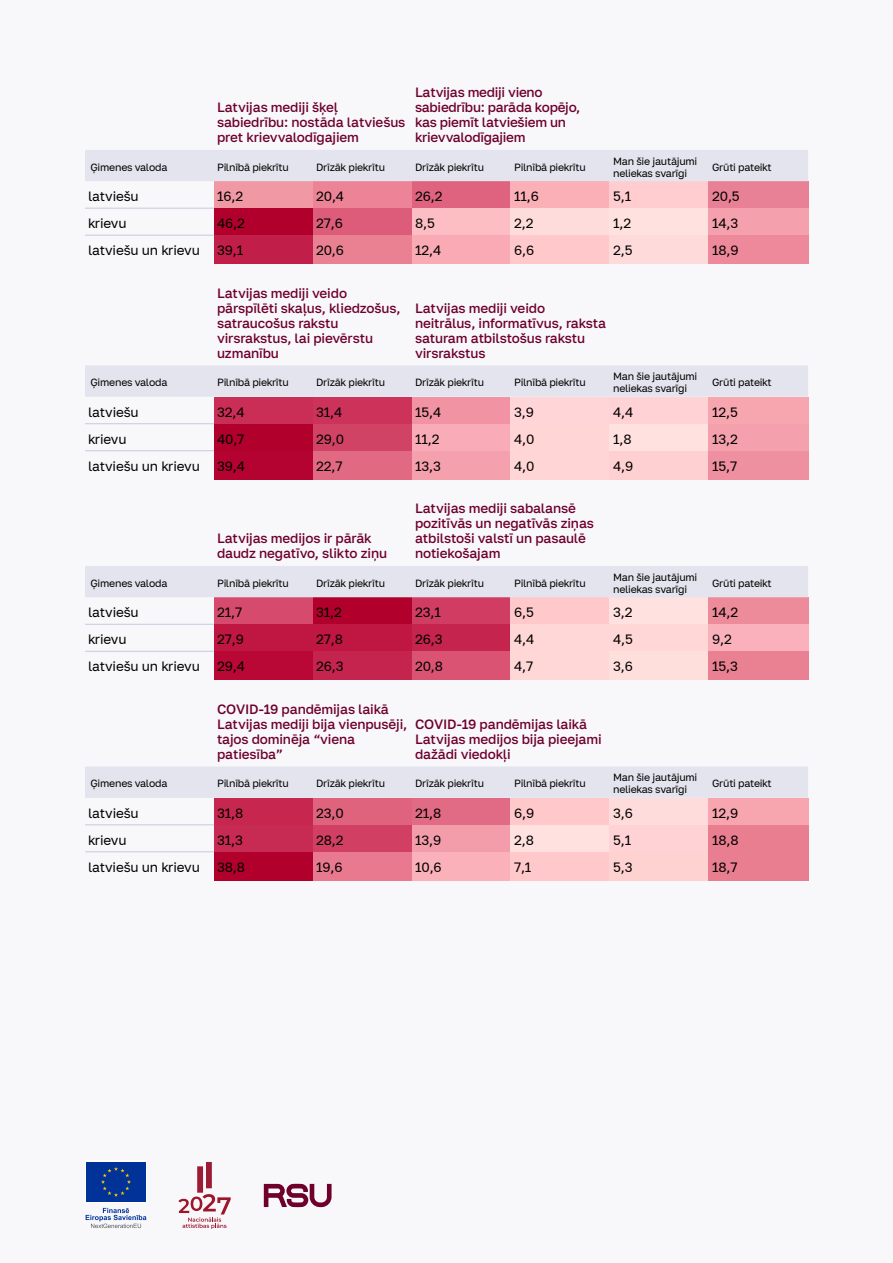
<style>
.page{position:relative;width:893px;height:1263px;background:#f8f8fb}
.page>*{position:absolute;margin:0;border:0;box-sizing:border-box;transform-origin:0 0}
.t1{font:500 13.5px/15px "University Text";letter-spacing:-.01em;color:#6e002b}
.t2{font:13.5px "University Text";letter-spacing:-.01em;color:#000}
.t3{font:10.5px/12px "University Text";letter-spacing:-.02em;color:#000}
</style>
<div class="page">
<div style="left:85px;top:1161px;width:62px;height:42px;background:#fff"></div>
<div style="left:86px;top:1162px;width:60px;height:40px;background:#013298"></div>
<svg style="left:101px;top:1167px;width:30px;height:30px"></svg>
<svg style="left:86px;top:1208px;width:60px;height:20px"></svg>
<svg style="left:178px;top:1194px;width:53px;height:35px"></svg>
<div style="left:197px;top:1166px;width:6px;height:27px;background:#9e1c33"></div>
<div style="left:206px;top:1162px;width:6px;height:26px;background:#9e1c33"></div>
<svg style="left:264px;top:1184px;width:68px;height:23px"></svg>
<div style="left:214px;top:798px;width:101px;height:28px;background:#c7274f"></div>
<div style="left:313px;top:798px;width:101px;height:28px;background:#df637c"></div>
<div style="left:412px;top:798px;width:100px;height:28px;background:#e16b84"></div>
<div style="left:511px;top:798px;width:100px;height:28px;background:#ffc8cb"></div>
<div style="left:609px;top:798px;width:101px;height:28px;background:#ffdcdc"></div>
<div style="left:708px;top:798px;width:100px;height:28px;background:#f7a5af"></div>
<div style="left:214px;top:825px;width:101px;height:28px;background:#c72a52"></div>
<div style="left:313px;top:825px;width:101px;height:28px;background:#d14062"></div>
<div style="left:412px;top:825px;width:100px;height:28px;background:#f39daa"></div>
<div style="left:511px;top:825px;width:100px;height:28px;background:#ffe1df"></div>
<div style="left:609px;top:825px;width:101px;height:28px;background:#ffd2d5"></div>
<div style="left:708px;top:825px;width:100px;height:28px;background:#ea7e91"></div>
<div style="left:214px;top:852px;width:101px;height:28px;background:#b1002b"></div>
<div style="left:313px;top:852px;width:101px;height:28px;background:#e8798e"></div>
<div style="left:412px;top:852px;width:100px;height:28px;background:#fab1b9"></div>
<div style="left:511px;top:852px;width:100px;height:28px;background:#ffc8cb"></div>
<div style="left:609px;top:852px;width:101px;height:28px;background:#ffd2d2"></div>
<div style="left:708px;top:852px;width:100px;height:28px;background:#ea7e91"></div>
<svg style="left:85px;top:150px;width:723px;height:648px"></svg>
<hr style="left:85px;top:208px;width:129px;height:1px;background:#c8c8dd">
<hr style="left:85px;top:235px;width:129px;height:1px;background:#c8c8dd">
<hr style="left:85px;top:423px;width:129px;height:1px;background:#c8c8dd">
<hr style="left:85px;top:450px;width:129px;height:1px;background:#c8c8dd">
<hr style="left:85px;top:624px;width:129px;height:1px;background:#c8c8dd">
<hr style="left:85px;top:651px;width:129px;height:1px;background:#c8c8dd">
<hr style="left:85px;top:824px;width:129px;height:1px;background:#c8c8dd">
<hr style="left:85px;top:851px;width:129px;height:1px;background:#c8c8dd">
<p class="t1" style="left:217px;top:100px;width:190px">Latvijas mediji šķeļ sabiedrību: nostāda latviešus pret krievvalodīgajiem</p>
<p class="t1" style="left:415px;top:85px;width:167px">Latvijas mediji vieno sabiedrību: parāda kopējo, kas piemīt latviešiem un krievvalodīgajiem</p>
<p class="t3" style="left:90px;top:161px;width:78px">Ģimenes valoda</p>
<p class="t3" style="left:217px;top:161px;width:73px">Pilnībā piekrītu</p>
<p class="t3" style="left:316px;top:161px;width:70px">Drīzāk piekrītu</p>
<p class="t3" style="left:415px;top:161px;width:70px">Drīzāk piekrītu</p>
<p class="t3" style="left:514px;top:161px;width:73px">Pilnībā piekrītu</p>
<p class="t3" style="left:613px;top:155px;width:86px">Man šie jautājumi neliekas svarīgi</p>
<p class="t3" style="left:712px;top:161px;width:61px">Grūti pateikt</p>
<p class="t2" style="left:88px;top:188px;width:52px">latviešu</p>
<p class="t2" style="left:217px;top:188px;width:28px">16,2</p>
<p class="t2" style="left:316px;top:188px;width:30px">20,4</p>
<p class="t2" style="left:415px;top:188px;width:29px">26,2</p>
<p class="t2" style="left:514px;top:188px;width:26px">11,6</p>
<p class="t2" style="left:613px;top:188px;width:20px">5,1</p>
<p class="t2" style="left:712px;top:188px;width:29px">20,5</p>
<p class="t2" style="left:88px;top:215px;width:40px">krievu</p>
<p class="t2" style="left:217px;top:215px;width:29px">46,2</p>
<p class="t2" style="left:316px;top:215px;width:28px">27,6</p>
<p class="t2" style="left:415px;top:215px;width:21px">8,5</p>
<p class="t2" style="left:514px;top:215px;width:21px">2,2</p>
<p class="t2" style="left:613px;top:215px;width:20px">1,2</p>
<p class="t2" style="left:712px;top:215px;width:28px">14,3</p>
<p class="t2" style="left:88px;top:242px;width:113px">latviešu un krievu</p>
<p class="t2" style="left:217px;top:242px;width:28px">39,1</p>
<p class="t2" style="left:316px;top:242px;width:30px">20,6</p>
<p class="t2" style="left:415px;top:242px;width:28px">12,4</p>
<p class="t2" style="left:514px;top:242px;width:22px">6,6</p>
<p class="t2" style="left:613px;top:242px;width:21px">2,5</p>
<p class="t2" style="left:712px;top:242px;width:28px">18,9</p>
<p class="t1" style="left:217px;top:285px;width:185px">Latvijas mediji veido pārspīlēti skaļus, kliedzošus, satraucošus rakstu virsrakstus, lai pievērstu uzmanību</p>
<p class="t1" style="left:415px;top:300px;width:193px">Latvijas mediji veido neitrālus, informatīvus, raksta saturam atbilstošus rakstu virsrakstus</p>
<p class="t3" style="left:90px;top:376px;width:78px">Ģimenes valoda</p>
<p class="t3" style="left:217px;top:376px;width:73px">Pilnībā piekrītu</p>
<p class="t3" style="left:316px;top:376px;width:70px">Drīzāk piekrītu</p>
<p class="t3" style="left:415px;top:376px;width:70px">Drīzāk piekrītu</p>
<p class="t3" style="left:514px;top:376px;width:73px">Pilnībā piekrītu</p>
<p class="t3" style="left:613px;top:370px;width:86px">Man šie jautājumi neliekas svarīgi</p>
<p class="t3" style="left:712px;top:376px;width:61px">Grūti pateikt</p>
<p class="t2" style="left:88px;top:404px;width:52px">latviešu</p>
<p class="t2" style="left:217px;top:404px;width:29px">32,4</p>
<p class="t2" style="left:316px;top:404px;width:28px">31,4</p>
<p class="t2" style="left:415px;top:404px;width:28px">15,4</p>
<p class="t2" style="left:514px;top:404px;width:21px">3,9</p>
<p class="t2" style="left:613px;top:404px;width:22px">4,4</p>
<p class="t2" style="left:712px;top:404px;width:27px">12,5</p>
<p class="t2" style="left:88px;top:431px;width:40px">krievu</p>
<p class="t2" style="left:217px;top:431px;width:29px">40,7</p>
<p class="t2" style="left:316px;top:431px;width:30px">29,0</p>
<p class="t2" style="left:415px;top:431px;width:26px">11,2</p>
<p class="t2" style="left:514px;top:431px;width:22px">4,0</p>
<p class="t2" style="left:613px;top:431px;width:20px">1,8</p>
<p class="t2" style="left:712px;top:431px;width:27px">13,2</p>
<p class="t2" style="left:88px;top:458px;width:113px">latviešu un krievu</p>
<p class="t2" style="left:217px;top:458px;width:29px">39,4</p>
<p class="t2" style="left:316px;top:458px;width:28px">22,7</p>
<p class="t2" style="left:415px;top:458px;width:27px">13,3</p>
<p class="t2" style="left:514px;top:458px;width:22px">4,0</p>
<p class="t2" style="left:613px;top:458px;width:22px">4,9</p>
<p class="t2" style="left:712px;top:458px;width:27px">15,7</p>
<p class="t1" style="left:217px;top:531px;width:172px">Latvijas medijos ir pārāk daudz negatīvo, slikto ziņu</p>
<p class="t1" style="left:415px;top:501px;width:181px">Latvijas mediji sabalansē pozitīvās un negatīvās ziņas atbilstoši valstī un pasaulē notiekošajam</p>
<p class="t3" style="left:90px;top:577px;width:78px">Ģimenes valoda</p>
<p class="t3" style="left:217px;top:577px;width:73px">Pilnībā piekrītu</p>
<p class="t3" style="left:316px;top:577px;width:70px">Drīzāk piekrītu</p>
<p class="t3" style="left:415px;top:577px;width:70px">Drīzāk piekrītu</p>
<p class="t3" style="left:514px;top:577px;width:73px">Pilnībā piekrītu</p>
<p class="t3" style="left:613px;top:571px;width:86px">Man šie jautājumi neliekas svarīgi</p>
<p class="t3" style="left:712px;top:577px;width:61px">Grūti pateikt</p>
<p class="t2" style="left:88px;top:604px;width:52px">latviešu</p>
<p class="t2" style="left:217px;top:604px;width:27px">21,7</p>
<p class="t2" style="left:316px;top:604px;width:27px">31,2</p>
<p class="t2" style="left:415px;top:604px;width:27px">23,1</p>
<p class="t2" style="left:514px;top:604px;width:21px">6,5</p>
<p class="t2" style="left:613px;top:604px;width:21px">3,2</p>
<p class="t2" style="left:712px;top:604px;width:28px">14,2</p>
<p class="t2" style="left:88px;top:631px;width:40px">krievu</p>
<p class="t2" style="left:217px;top:631px;width:28px">27,9</p>
<p class="t2" style="left:316px;top:631px;width:28px">27,8</p>
<p class="t2" style="left:415px;top:631px;width:29px">26,3</p>
<p class="t2" style="left:514px;top:631px;width:22px">4,4</p>
<p class="t2" style="left:613px;top:631px;width:21px">4,5</p>
<p class="t2" style="left:712px;top:631px;width:21px">9,2</p>
<p class="t2" style="left:88px;top:658px;width:113px">latviešu un krievu</p>
<p class="t2" style="left:217px;top:658px;width:29px">29,4</p>
<p class="t2" style="left:316px;top:658px;width:29px">26,3</p>
<p class="t2" style="left:415px;top:658px;width:30px">20,8</p>
<p class="t2" style="left:514px;top:658px;width:21px">4,7</p>
<p class="t2" style="left:613px;top:658px;width:21px">3,6</p>
<p class="t2" style="left:712px;top:658px;width:27px">15,3</p>
<p class="t1" style="left:217px;top:701px;width:192px">COVID-19 pandēmijas laikā<br>Latvijas mediji bija vienpusēji, tajos dominēja “viena patiesība”</p>
<p class="t1" style="left:415px;top:716px;width:188px">COVID-19 pandēmijas laikā<br>Latvijas medijos bija pieejami dažādi viedokļi</p>
<p class="t3" style="left:90px;top:777px;width:78px">Ģimenes valoda</p>
<p class="t3" style="left:217px;top:777px;width:73px">Pilnībā piekrītu</p>
<p class="t3" style="left:316px;top:777px;width:70px">Drīzāk piekrītu</p>
<p class="t3" style="left:415px;top:777px;width:70px">Drīzāk piekrītu</p>
<p class="t3" style="left:514px;top:777px;width:73px">Pilnībā piekrītu</p>
<p class="t3" style="left:613px;top:771px;width:86px">Man šie jautājumi neliekas svarīgi</p>
<p class="t3" style="left:712px;top:777px;width:61px">Grūti pateikt</p>
<p class="t2" style="left:88px;top:805px;width:52px">latviešu</p>
<p class="t2" style="left:217px;top:805px;width:28px">31,8</p>
<p class="t2" style="left:316px;top:805px;width:29px">23,0</p>
<p class="t2" style="left:415px;top:805px;width:28px">21,8</p>
<p class="t2" style="left:514px;top:805px;width:22px">6,9</p>
<p class="t2" style="left:613px;top:805px;width:21px">3,6</p>
<p class="t2" style="left:712px;top:805px;width:28px">12,9</p>
<p class="t2" style="left:88px;top:832px;width:40px">krievu</p>
<p class="t2" style="left:217px;top:832px;width:27px">31,3</p>
<p class="t2" style="left:316px;top:832px;width:29px">28,2</p>
<p class="t2" style="left:415px;top:832px;width:28px">13,9</p>
<p class="t2" style="left:514px;top:832px;width:21px">2,8</p>
<p class="t2" style="left:613px;top:832px;width:20px">5,1</p>
<p class="t2" style="left:712px;top:832px;width:28px">18,8</p>
<p class="t2" style="left:88px;top:859px;width:113px">latviešu un krievu</p>
<p class="t2" style="left:217px;top:859px;width:30px">38,8</p>
<p class="t2" style="left:316px;top:859px;width:28px">19,6</p>
<p class="t2" style="left:415px;top:859px;width:28px">10,6</p>
<p class="t2" style="left:514px;top:859px;width:19px">7,1</p>
<p class="t2" style="left:613px;top:859px;width:21px">5,3</p>
<p class="t2" style="left:712px;top:859px;width:27px">18,7</p>
</div>
